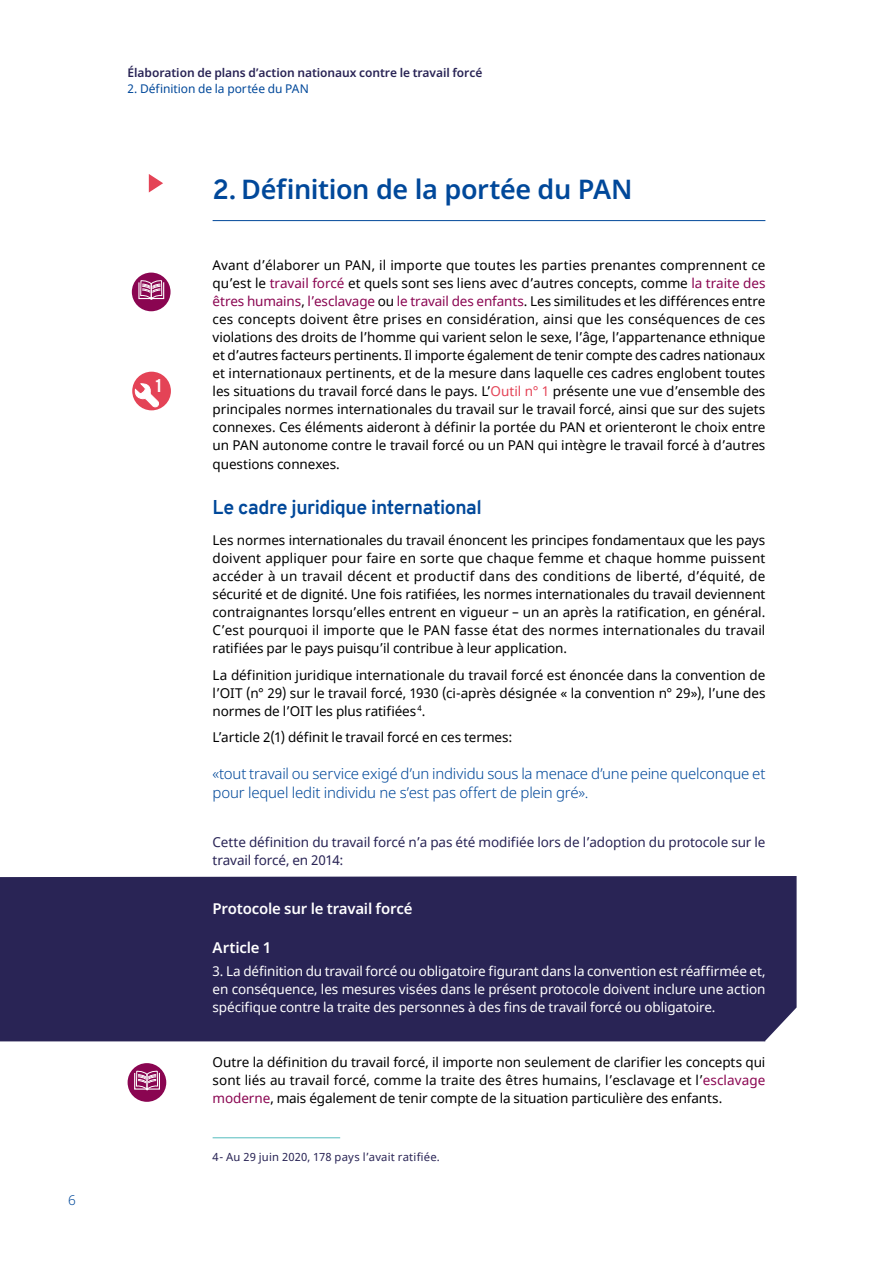
<style>
.page{position:relative;width:893px;height:1263px;background:#fff}
.page>*{position:absolute;margin:0;border:0;box-sizing:border-box;transform-origin:0 0}
.t1{font:600 27px "Noto Sans";letter-spacing:-.015em;color:#00489a}
.t2{font:700 19.5px "Overpass";letter-spacing:-.02em;color:#00489a}
.t3{font:700 18px "Overpass";color:#fff}
.t4{font:300 15px/19.5px "Noto Sans";letter-spacing:-.015em;color:#00489a}
.t5{font:600 15px "Noto Sans";letter-spacing:-.015em;color:#fff}
.t6{font:13.5px/18px "Noto Sans";letter-spacing:-.005em;color:#000;text-align:justify}
.t7{font:13.5px/18px "Noto Sans";letter-spacing:-.01em;color:#fff;text-align:justify}
.t8{font:13.5px/18px "Noto Sans";letter-spacing:-.01em;color:#292455}
.t9{font:300 13.5px "Noto Sans";color:#00489a}
.t10{font:600 12px "Noto Sans";letter-spacing:-.005em;color:#292455}
.t11{font:12px "Noto Sans";color:#00489a}
.t12{font:11.25px "Noto Sans";letter-spacing:.015em;color:#292455}
.s1{font-family:"Overpass";font-weight:700}
.s2{color:#8a0551}
.s3{color:#e44356}
</style>
<div class="page">
<hr style="left:213px;top:220px;width:552px;height:1px;background:#00489a">
<svg style="left:149px;top:174px;width:14px;height:18px"></svg>
<div style="left:132px;top:273px;width:39px;height:38px;background:#8a0551;border-radius:50%"></div>
<div style="left:138px;top:282px;width:26px;height:17px;border:1px solid #fff"></div>
<svg style="left:140px;top:280px;width:23px;height:20px"></svg>
<div style="left:132px;top:372px;width:39px;height:38px;background:#e44356;border-radius:50%"></div>
<svg style="left:134px;top:383px;width:25px;height:25px"></svg>
<hr style="left:213px;top:1137px;width:127px;height:1px;background:#54bdbe">
<div style="left:0;top:876px;width:797px;height:165px;background:#292455"></div>
<div style="left:128px;top:1063px;width:38px;height:39px;background:#8a0551;border-radius:50%"></div>
<div style="left:134px;top:1072px;width:26px;height:17px;border:1px solid #fff"></div>
<svg style="left:136px;top:1070px;width:22px;height:20px"></svg>
<p class="t9" style="left:68px;top:1190px;width:9px">6</p>
<p class="t10" style="left:128px;top:64px;width:356px">Élaboration de plans d’action nationaux contre le travail forcé</p>
<p class="t11" style="left:128px;top:81px;width:183px">2. Définition de la portée du PAN</p>
<h3 class="t3" style="left:155px;top:373px;width:9px">1</h3>
<h2 class="t1" style="left:213px;top:170px;width:421px"><span class="s1">2.</span> Définition de la portée du PAN</h2>
<p class="t6" style="left:213px;top:256px;width:554px">Avant d’élaborer un PAN, il importe que toutes les parties prenantes comprennent ce qu’est le <span class="s2">travail forcé</span> et quels sont ses liens avec d’autres concepts, comme <span class="s2">la traite des êtres humains</span>, <span class="s2">l’esclavage</span> ou <span class="s2">le travail des enfants</span>. Les similitudes et les différences entre ces concepts doivent être prises en considération, ainsi que les conséquences de ces violations des droits de l’homme qui varient selon le sexe, l’âge, l’appartenance ethnique et d’autres facteurs pertinents. Il importe également de tenir compte des cadres nationaux et internationaux pertinents, et de la mesure dans laquelle ces cadres englobent toutes les situations du travail forcé dans le pays. L’<span class="s3">Outil n° 1</span> présente une vue d’ensemble des principales normes internationales du travail sur le travail forcé, ainsi que sur des sujets connexes. Ces éléments aideront à définir la portée du PAN et orienteront le choix entre un PAN autonome contre le travail forcé ou un PAN qui intègre le travail forcé à d’autres</p>
<p class="t6" style="left:213px;top:456px;width:129px">questions connexes.</p>
<h3 class="t2" style="left:213px;top:494px;width:271px">Le cadre juridique international</h3>
<p class="t6" style="left:213px;top:532px;width:554px">Les normes internationales du travail énoncent les principes fondamentaux que les pays doivent appliquer pour faire en sorte que chaque femme et chaque homme puissent accéder à un travail décent et productif dans des conditions de liberté, d’équité, de sécurité et de dignité. Une fois ratifiées, les normes internationales du travail deviennent contraignantes lorsqu’elles entrent en vigueur – un an après la ratification, en général.<br>C’est pourquoi il importe que le PAN fasse état des normes internationales du travail ratifiées par le pays puisqu’il contribue à leur application.</p>
<p class="t6" style="left:213px;top:666px;width:554px">La définition juridique internationale du travail forcé est énoncée dans la convention de l’OIT (n° 29) sur le travail forcé, 1930 (ci-après désignée « la convention n° 29»), l’une des normes de l’OIT les plus ratifiées <sup>4</sup>.</p>
<p class="t6" style="left:213px;top:729px;width:301px">L’article 2(1) définit le travail forcé en ces termes:</p>
<p class="t4" style="left:213px;top:764px;width:554px">«tout travail ou service exigé d’un individu sous la menace d’une peine quelconque et pour lequel ledit individu ne s’est pas offert de plein gré».</p>
<p class="t8" style="left:213px;top:833px;width:554px">Cette définition du travail forcé n’a pas été modifiée lors de l’adoption du protocole sur le travail forcé, en 2014:</p>
<p class="t5" style="left:213px;top:898px;width:201px">Protocole sur le travail forcé</p>
<p class="t5" style="left:213px;top:937px;width:60px">Article 1</p>
<p class="t7" style="left:213px;top:962px;width:554px">3. La définition du travail forcé ou obligatoire figurant dans la convention est réaffirmée et, en conséquence, les mesures visées dans le présent protocole doivent inclure une action spécifique contre la traite des personnes à des fins de travail forcé ou obligatoire.</p>
<p class="t6" style="left:213px;top:1054px;width:554px">Outre la définition du travail forcé, il importe non seulement de clarifier les concepts qui sont liés au travail forcé, comme la traite des êtres humains, l’esclavage et l’<span class="s2">esclavage moderne</span>, mais également de tenir compte de la situation particulière des enfants.</p>
<p class="t12" style="left:213px;top:1149px;width:229px">4- Au 29 juin 2020, 178 pays l’avait ratifiée.</p>
</div>
